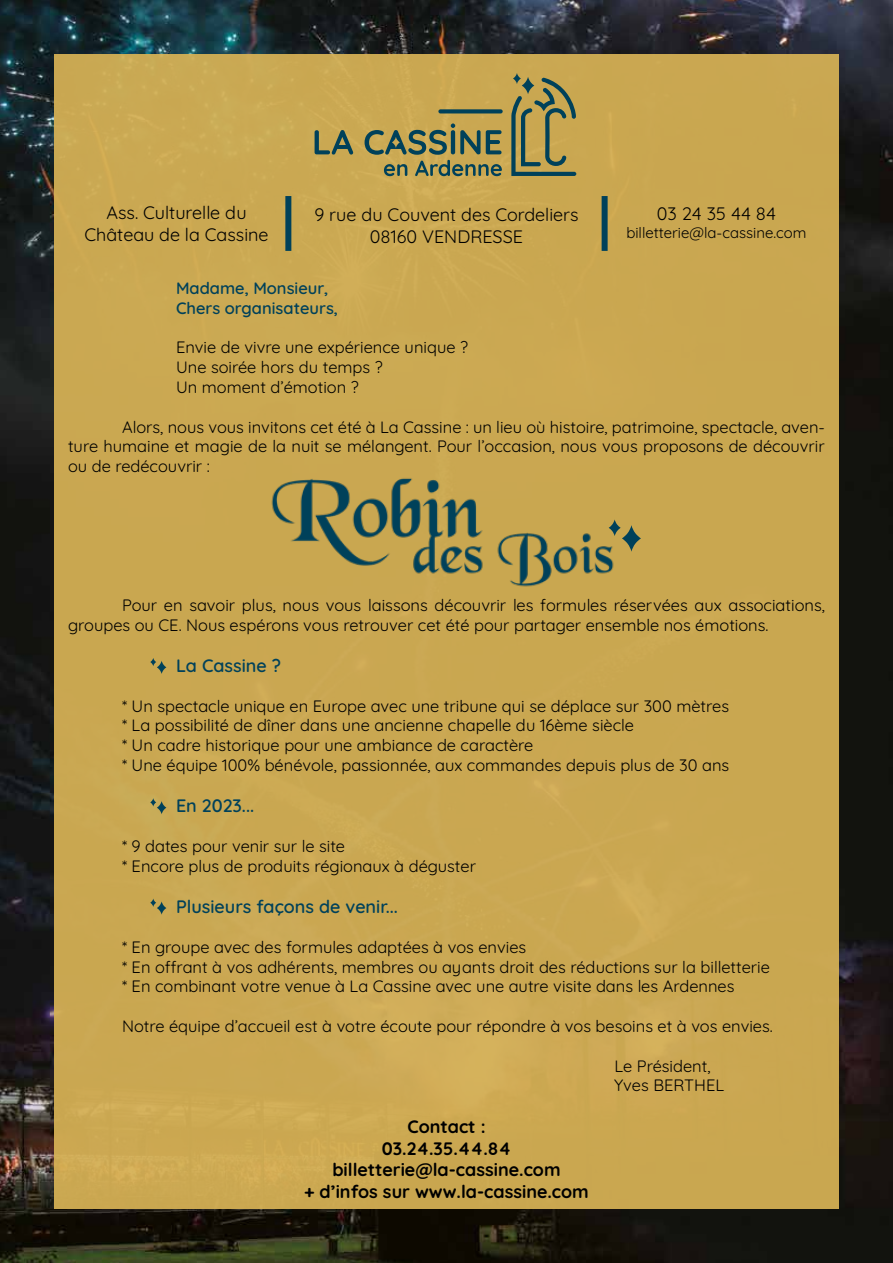
<style>
.page{position:relative;width:893px;height:1263px;background:#fff}
.page>*{position:absolute;margin:0;border:0;box-sizing:border-box;transform-origin:0 0}
.t1{font:18px/21.6px "Quicksand";color:#000;text-align:center}
.t2{font:700 18px/21.6px "Quicksand";color:#000;text-align:center}
.t3{font:600 18px "Quicksand";color:#00415a}
.t4{font:16.5px/19.8px "Quicksand";color:#000}
.t5{font:600 16.5px/19.8px "Quicksand";color:#00415a}
.t6{font:15px "Quicksand";color:#000}
</style>
<div class="page">
<img style="left:0;top:0;width:893px;height:1263px">
<div style="left:54px;top:54px;width:785px;height:1155px;background:#caa751"></div>
<div style="left:285px;top:196px;width:6px;height:55px;background:#00415a"></div>
<div style="left:602px;top:196px;width:6px;height:55px;background:#00415a"></div>
<svg style="left:511px;top:73px;width:65px;height:103px"></svg>
<svg style="left:315px;top:130px;width:38px;height:25px"></svg>
<svg style="left:365px;top:123px;width:137px;height:53px"></svg>
<svg style="left:438px;top:109px;width:65px;height:4px"></svg>
<img style="left:271px;top:478px;width:343px;height:109px">
<svg style="left:609px;top:519px;width:32px;height:33px"></svg>
<svg style="left:150px;top:658px;width:16px;height:16px"></svg>
<svg style="left:150px;top:798px;width:16px;height:16px"></svg>
<svg style="left:150px;top:898px;width:16px;height:17px"></svg>
<p class="t1" style="left:85px;top:200px;width:186px">Ass. Culturelle du<br>Château de la Cassine</p>
<p class="t1" style="left:314px;top:202px;width:266px">9 rue du Couvent des Cordeliers<br>08160 VENDRESSE</p>
<p class="t1" style="left:657px;top:201px;width:121px">03 24 35 44 84</p>
<p class="t6" style="left:626px;top:221px;width:182px">billetterie@la-cassine.com</p>
<p class="t5" style="left:176px;top:276px;width:163px">Madame, Monsieur,<br>Chers organisateurs,</p>
<p class="t4" style="left:176px;top:336px;width:293px">Envie de vivre une expérience unique ?<br>Une soirée hors du temps ?<br>Un moment d’émotion ?</p>
<p class="t4" style="left:68px;top:415px;width:758px;text-align:justify;text-indent:54px">Alors, nous vous invitons cet été à La Cassine : un lieu où histoire, patrimoine, spectacle, aven&shy;ture humaine et magie de la nuit se mélangent. Pour l’occasion, nous vous proposons de découvrir ou de redécouvrir :</p>
<p class="t4" style="left:68px;top:593px;width:758px;text-indent:54px">Pour en savoir plus, nous vous laissons découvrir les formules réservées aux associations, groupes ou CE. Nous espérons vous retrouver cet été pour partager ensemble nos émotions.</p>
<p class="t3" style="left:176px;top:652px;width:107px">La Cassine ?</p>
<p class="t4" style="left:122px;top:694px;width:609px">* Un spectacle unique en Europe avec une tribune qui se déplace sur 300 mètres * La possibilité de dîner dans une ancienne chapelle du 16ème siècle<br>* Un cadre historique pour une ambiance de caractère<br>* Une équipe 100% bénévole, passionnée, aux commandes depuis plus de 30 ans</p>
<p class="t3" style="left:176px;top:792px;width:80px">En 2023...</p>
<p class="t4" style="left:122px;top:834px;width:355px">* 9 dates pour venir sur le site<br>* Encore plus de produits régionaux à déguster</p>
<p class="t3" style="left:176px;top:893px;width:223px">Plusieurs façons de venir...</p>
<p class="t4" style="left:122px;top:935px;width:649px">* En groupe avec des formules adaptées à vos envies<br>* En offrant à vos adhérents, membres ou ayants droit des réductions sur la billetterie * En combinant votre venue à La Cassine avec une autre visite dans les Ardennes</p>
<p class="t4" style="left:122px;top:1014px;width:652px">Notre équipe d’accueil est à votre écoute pour répondre à vos besoins et à vos envies.</p>
<p class="t4" style="left:614px;top:1054px;width:112px">Le Président,<br>Yves BERTHEL</p>
<p class="t2" style="left:304px;top:1114px;width:286px">Contact :<br>03.24.35.44.84 billetterie@la-cassine.com<br>+ d’infos sur www.la-cassine.com</p>
</div>
